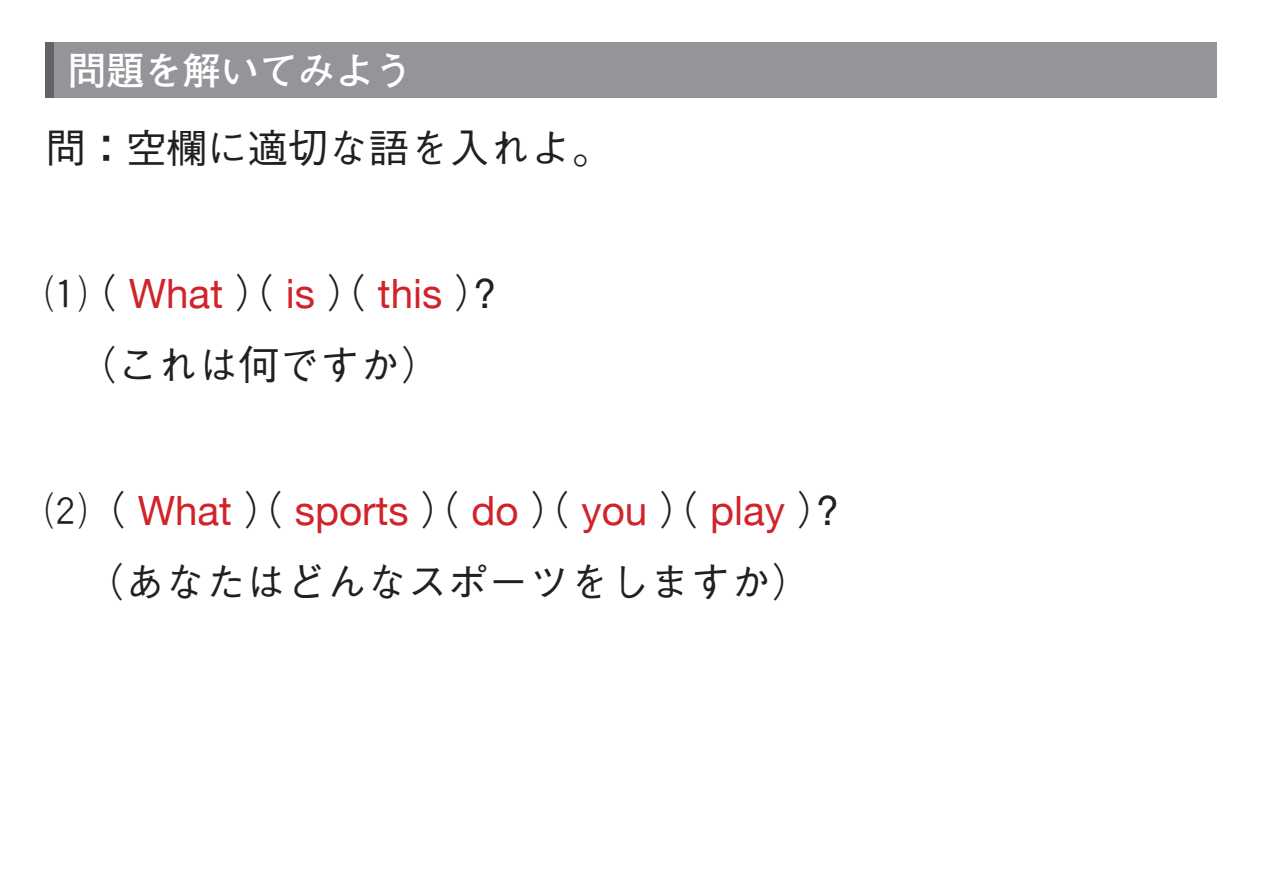
<style>
.page{position:relative;width:1263px;height:893px;background:#fff}
.page>*{position:absolute;margin:0;border:0;box-sizing:border-box;transform-origin:0 0}
.t1{font:40.35px "Helvetica Neue";color:#d1232a}
.t2{font:500 40.35px "Gothic BBB";color:#231f20}
.t3{font:700 38.25px "Futo Go B101";color:#fff}
.s1{font-family:"Gothic BBB";font-weight:500;color:#231f20}
.s2{color:#231f20}
</style>
<div class="page">
<div style="left:46px;top:43px;width:1171px;height:55px;background:#939598"></div>
<div style="left:46px;top:43px;width:8px;height:55px;background:#636366"></div>
<p class="t3" style="left:68px;top:48px;width:346px">問題を解いてみよう</p>
<p class="t2" style="left:46px;top:125px;width:567px">問：空欄に適切な語を入れよ。</p>
<p class="t1" style="left:46px;top:264px;width:452px"><span class="s1">⑴（</span> What <span class="s1">）（</span> is <span class="s1">）（</span> this <span class="s1">）</span><span class="s2">?</span></p>
<p class="t2" style="left:77px;top:342px;width:365px">（これは何ですか）</p>
<p class="t1" style="left:46px;top:481px;width:795px"><span class="s1">⑵（</span> What <span class="s1">）（</span> sports <span class="s1">）（</span> do <span class="s1">）（</span> you <span class="s1">）（</span> play <span class="s1">）</span><span class="s2">?</span></p>
<p class="t2" style="left:84px;top:559px;width:729px">（あなたはどんなスポーツをしますか）</p>
</div>
